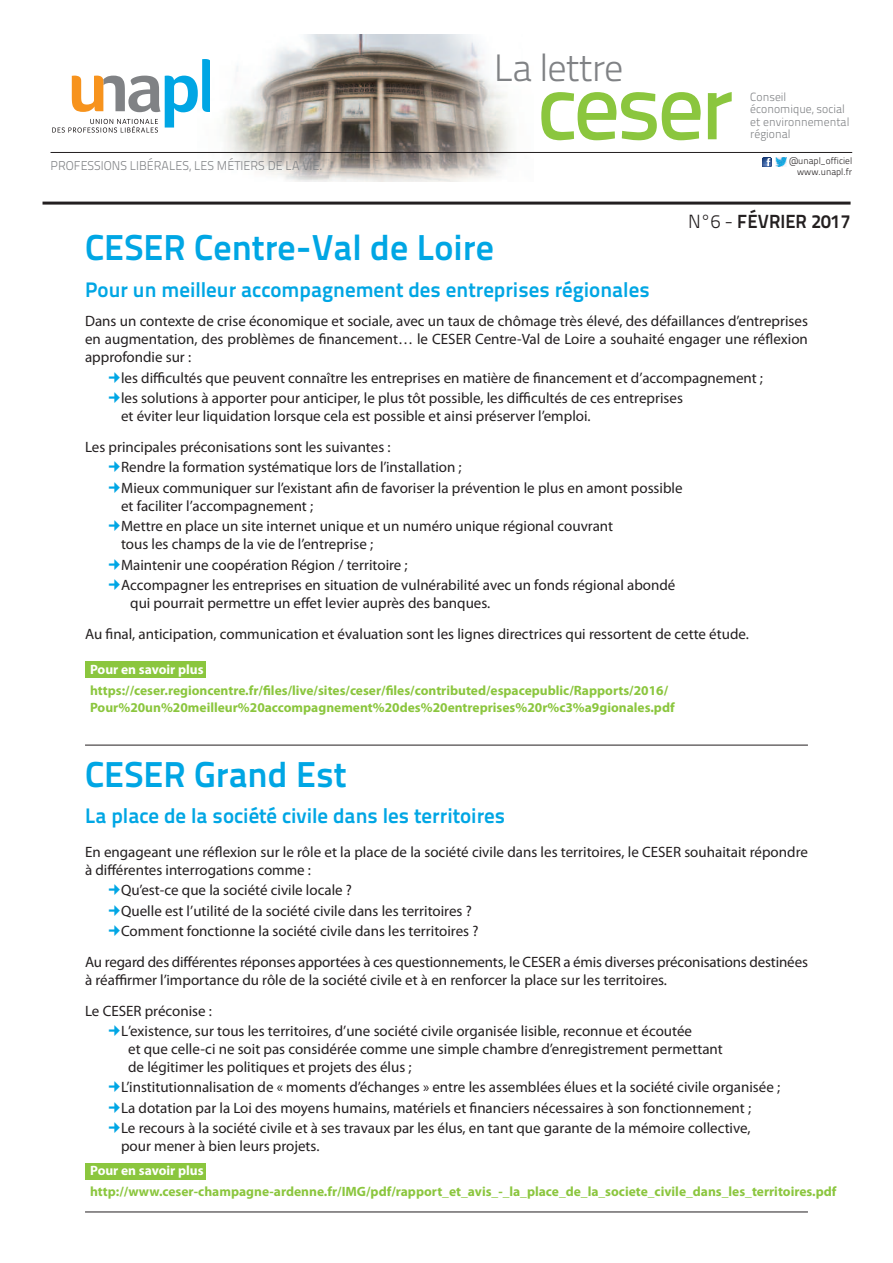
<style>
.page{position:relative;width:893px;height:1263px;background:#fff}
.page>*{position:absolute;margin:0;border:0;box-sizing:border-box;transform-origin:0 0}
.t1{font:500 92.55px "Titillium Text 22 L";letter-spacing:-.045em;color:#8bc63e}
.t2{font:300 38.1px "Titillium Text 22 L";letter-spacing:-.025em;color:#808285}
.t3{font:700 36px "Titillium Text 22 L";color:#00a6e4}
.t4{font:700 21px "Titillium Text 22 L";color:#00a6e4}
.t5{font:700 19.05px "Titillium Text 22 L";color:#231f20}
.t6{font:15px/20.4px "Myriad Pro";color:#231f20}
.t7{font:700 13.5px/16.5px "Myriad Pro";color:#8bc63e}
.t8{font:700 13.5px "Myriad Pro";color:#fff}
.t9{font:300 12.75px "Titillium Text 22 L";color:#808285}
.t10{font:300 11.85px/12.6px "Titillium Text 22 L";color:#808285}
.t11{font:300 9.3px/10.4px "Titillium Text 22 L";color:#231f20;text-align:right}
.s1{font-weight:300}
</style>
<div class="page">
<hr style="left:43px;top:202px;width:808px;height:3px;background:#231f20">
<img style="left:222px;top:35px;width:296px;height:147px">
<svg style="left:52px;top:59px;width:158px;height:74px"></svg>
<hr style="left:51px;top:152px;width:801px;height:1px;background:#231f20">
<svg style="left:762px;top:158px;width:24px;height:8px"></svg>
<div style="left:85px;top:661px;width:121px;height:17px;background:#8bc63e"></div>
<hr style="left:85px;top:1211px;width:723px;height:1px;background:#231f20">
<div style="left:85px;top:1163px;width:121px;height:17px;background:#8bc63e"></div>
<hr style="left:85px;top:745px;width:723px;height:1px;background:#231f20">
<h2 class="t2" style="left:494px;top:54px;width:131px">La lettre</h2>
<h1 class="t1" style="left:537px;top:74px;width:198px">ceser</h1>
<p class="t10" style="left:750px;top:92px;width:101px">Conseil économique, social et environnemental régional</p>
<p class="t9" style="left:51px;top:161px;width:274px">PROFESSIONS LIBÉRALES, LES MÉTIERS DE LA VIE.</p>
<p class="t11" style="left:789px;top:157px;width:65px">@unapl_officiel www.unapl.fr</p>
<h3 class="t3" style="left:85px;top:235px;width:410px">CESER Centre-Val de Loire</h3>
<p class="t5" style="left:688px;top:214px;width:164px"><span class="s1">N°6 -</span> FÉVRIER 2017</p>
<h3 class="t4" style="left:85px;top:282px;width:566px">Pour un meilleur accompagnement des entreprises régionales</h3>
<p class="t6" style="left:85px;top:313px;width:724px;line-height:18px;text-align:justify">Dans un contexte de crise économique et sociale, avec un taux de chômage très élevé, des défaillances d’entreprises en augmentation, des problèmes de financement… le CESER Centre-Val de Loire a souhaité engager une réflexion approfondie sur :</p>
<p class="t6" style="left:121px;top:368px;width:643px">les difficultés que peuvent connaître les entreprises en matière de financement et d’accompagnement ; les solutions à apporter pour anticiper, le plus tôt possible, les difficultés de ces entreprises</p>
<p class="t6" style="left:85px;top:402px;width:507px;line-height:30.8px;text-indent:36px">et éviter leur liquidation lorsque cela est possible et ainsi préserver l’emploi.<br>Les principales préconisations sont les suivantes :</p>
<p class="t6" style="left:121px;top:458px;width:563px">Rendre la formation systématique lors de l’installation ;<br>Mieux communiquer sur l’existant afin de favoriser la prévention le plus en amont possible</p>
<p class="t6" style="left:121px;top:497px;width:494px">et faciliter l’accompagnement ;<br>Mettre en place un site internet unique et un numéro unique régional couvrant</p>
<p class="t6" style="left:121px;top:535px;width:556px">tous les champs de la vie de l’entreprise ;<br>Maintenir une coopération Région / territoire ;<br>Accompagner les entreprises en situation de vulnérabilité avec un fonds régional abondé</p>
<p class="t6" style="left:85px;top:589px;width:665px;line-height:30.8px;text-indent:45px">qui pourrait permettre un effet levier auprès des banques.<br>Au final, anticipation, communication et évaluation sont les lignes directrices qui ressortent de cette étude.</p>
<p class="t8" style="left:90px;top:665px;width:115px">Pour en savoir plus</p>
<p class="t7" style="left:90px;top:683px;width:586px">https://ceser.regioncentre.fr/files/live/sites/ceser/files/contributed/espacepublic/Rapports/2016/<br>Pour%20un%20meilleur%20accompagnement%20des%20entreprises%20r%c3%a9gionales.pdf</p>
<h3 class="t3" style="left:85px;top:762px;width:263px">CESER Grand Est</h3>
<h3 class="t4" style="left:85px;top:808px;width:422px">La place de la société civile dans les territoires</h3>
<p class="t6" style="left:85px;top:844px;width:724px;line-height:18px">En engageant une réflexion sur le rôle et la place de la société civile dans les territoires, le CESER souhaitait répondre à différentes interrogations comme :</p>
<p class="t6" style="left:121px;top:881px;width:359px">Qu’est-ce que la société civile locale ?<br>Quelle est l’utilité de la société civile dans les territoires ?<br>Comment fonctionne la société civile dans les territoires ?</p>
<p class="t6" style="left:85px;top:954px;width:724px;line-height:18px">Au regard des différentes réponses apportées à ces questionnements, le CESER a émis diverses préconisations destinées à réaffirmer l’importance du rôle de la société civile et à en renforcer la place sur les territoires.</p>
<p class="t6" style="left:121px;top:1001px;width:572px;text-indent:-36px">Le CESER préconise :<br>L’existence, sur tous les territoires, d’une société civile organisée lisible, reconnue et écoutée</p>
<p class="t6" style="left:128px;top:1041px;width:596px;line-height:18px">et que celle-ci ne soit pas considérée comme une simple chambre d’enregistrement permettant de légitimer les politiques et projets des élus ;</p>
<p class="t6" style="left:121px;top:1078px;width:661px">L’institutionnalisation de « moments d’échanges » entre les assemblées élues et la société civile organisée ;<br>La dotation par la Loi des moyens humains, matériels et financiers nécessaires à son fonctionnement ;<br>Le recours à la société civile et à ses travaux par les élus, en tant que garante de la mémoire collective,</p>
<p class="t6" style="left:121px;top:1137px;width:200px">pour mener à bien leurs projets.</p>
<p class="t8" style="left:90px;top:1165px;width:115px">Pour en savoir plus</p>
<p class="t7" style="left:90px;top:1184px;width:748px">http://www.ceser-champagne-ardenne.fr/IMG/pdf/rapport_et_avis_-_la_place_de_la_societe_civile_dans_les_territoires.pdf</p>
</div>
